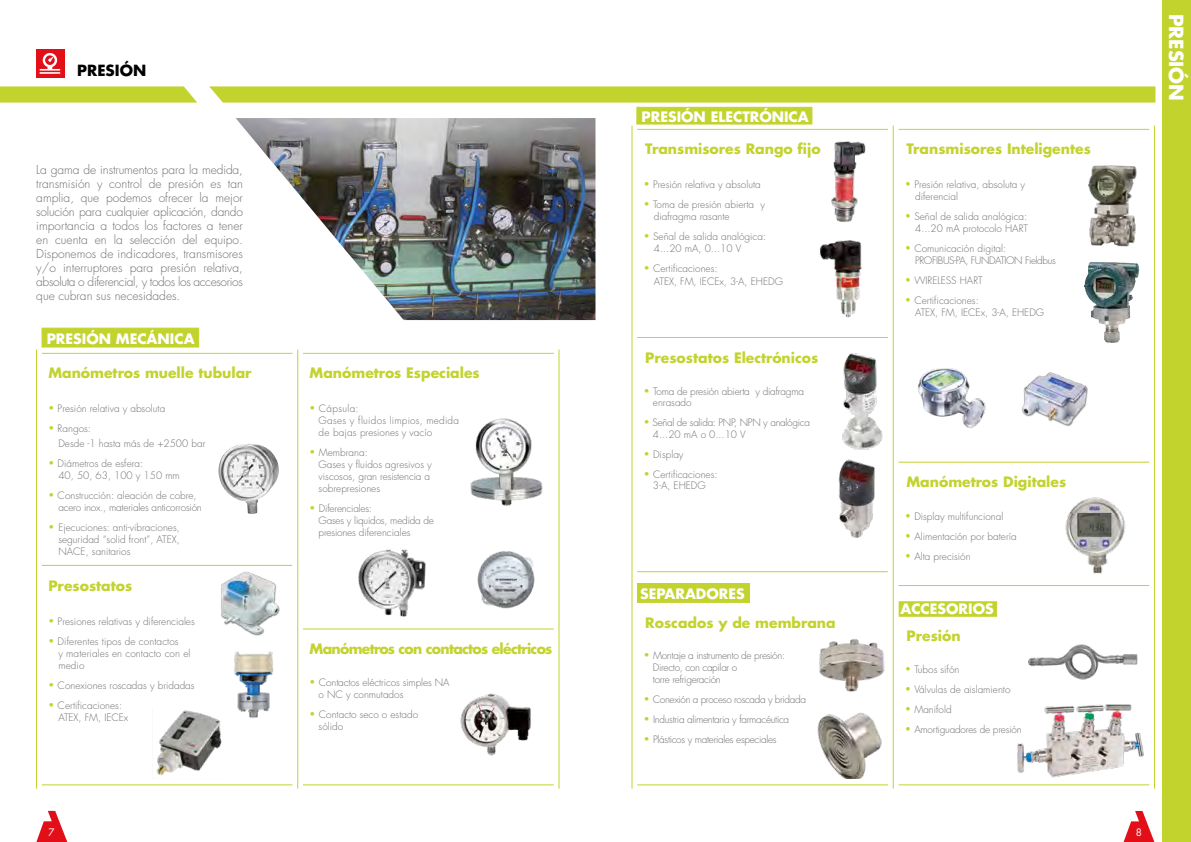
<style>
.page{position:relative;width:1191px;height:842px;background:#fff}
.page>*{position:absolute;margin:0;border:0;box-sizing:border-box;transform-origin:0 0}
.t1{font:700 19px "Futura Std";color:#fff}
.t2{font:700 15px "Futura Std";color:#000}
.t3{font:700 14px "Futura Std";color:#c3d32e}
.t4{font:700 14px "Futura Std";color:#fff}
.t5{font:700 14px "Futura Std";letter-spacing:-.05em;color:#c3d32e}
.t6{font:300 12px/14px "Futura Std";letter-spacing:-.03em;color:#706f6f;text-align:justify}
.t7{font:300 10px/20px "Futura Std";color:#706f6f}
.t8{font:300 10px/12px "Futura Std";letter-spacing:-.03em;color:#706f6f}
.t9{font:300 10px/12px "Futura Std";letter-spacing:-.02em;color:#706f6f}
.t10{font:300 10px/12px "Futura Std";letter-spacing:.02em;color:#706f6f}
.t11{font:300 10px/12px "Futura Std";letter-spacing:-.04em;color:#706f6f}
.t12{font:10px "Futura Std";color:#fff}
.s1{font-weight:800;font-size:14px;color:#c3d32e}
</style>
<div class="page">
<svg style="left:36px;top:811px;width:32px;height:31px"></svg>
<svg style="left:1123px;top:811px;width:32px;height:31px"></svg>
<svg style="left:0;top:86px;width:197px;height:17px;background:#c7d63f"></svg>
<svg style="left:209px;top:86px;width:947px;height:17px;background:#c6d53a"></svg>
<div style="left:42px;top:328px;width:157px;height:19px;background:#c3d32e"></div>
<div style="left:636px;top:107px;width:176px;height:18px;background:#c3d32e;border:1px solid #c3d32e"></div>
<hr style="left:631px;top:126px;width:1px;height:663px;background:#c3d32e">
<hr style="left:36px;top:350px;width:1px;height:439px;background:#c3d32e">
<hr style="left:892px;top:126px;width:1px;height:663px;background:#c3d32e">
<hr style="left:297px;top:350px;width:1px;height:439px;background:#c3d32e">
<hr style="left:1154px;top:126px;width:1px;height:663px;background:#c3d32e">
<hr style="left:558px;top:350px;width:1px;height:439px;background:#c3d32e">
<hr style="left:637px;top:129px;width:251px;height:1px;background:#c3d32e">
<hr style="left:898px;top:462px;width:251px;height:1px;background:#c3d32e">
<hr style="left:637px;top:337px;width:251px;height:1px;background:#c3d32e">
<hr style="left:42px;top:353px;width:250px;height:1px;background:#c3d32e">
<hr style="left:303px;top:353px;width:251px;height:1px;background:#c3d32e">
<hr style="left:637px;top:571px;width:250px;height:1px;background:#c3d32e">
<hr style="left:42px;top:565px;width:250px;height:1px;background:#c3d32e">
<hr style="left:898px;top:585px;width:251px;height:1px;background:#c3d32e">
<hr style="left:303px;top:628px;width:251px;height:1px;background:#c3d32e">
<hr style="left:637px;top:784px;width:251px;height:1px;background:#c3d32e">
<hr style="left:42px;top:784px;width:250px;height:1px;background:#c3d32e">
<hr style="left:898px;top:784px;width:251px;height:1px;background:#c3d32e">
<hr style="left:898px;top:129px;width:251px;height:1px;background:#c3d32e">
<hr style="left:303px;top:784px;width:251px;height:1px;background:#c3d32e">
<img style="left:236px;top:118px;width:359px;height:202px">
<div style="left:1162px;top:0;width:29px;height:842px;background:#c3d32e"></div>
<div style="left:637px;top:583px;width:113px;height:20px;background:#c3d32e;border:1px solid #c3d32e"></div>
<img style="left:218px;top:443px;width:61px;height:71px">
<img style="left:477px;top:551px;width:58px;height:58px">
<img style="left:470px;top:418px;width:73px;height:88px">
<img style="left:351px;top:549px;width:84px;height:81px">
<img style="left:460px;top:693px;width:71px;height:63px">
<img style="left:831px;top:141px;width:35px;height:81px">
<img style="left:819px;top:240px;width:43px;height:78px">
<img style="left:1088px;top:165px;width:49px;height:82px">
<img style="left:917px;top:368px;width:69px;height:61px">
<img style="left:1021px;top:372px;width:67px;height:55px">
<img style="left:1084px;top:262px;width:51px;height:81px">
<img style="left:838px;top:460px;width:37px;height:77px">
<img style="left:1065px;top:497px;width:61px;height:76px">
<img style="left:842px;top:354px;width:51px;height:95px">
<img style="left:819px;top:639px;width:66px;height:53px">
<img style="left:817px;top:712px;width:65px;height:66px">
<img style="left:1028px;top:644px;width:109px;height:36px">
<img style="left:1017px;top:704px;width:127px;height:74px">
<div style="left:898px;top:601px;width:99px;height:16px;background:#c3d32e;border:1px solid #c3d32e"></div>
<img style="left:234px;top:651px;width:40px;height:67px">
<img style="left:221px;top:571px;width:59px;height:65px">
<img style="left:156px;top:710px;width:66px;height:66px">
<div style="left:36px;top:49px;width:28px;height:29px;background:#e30f18"></div>
<svg style="left:40px;top:53px;width:21px;height:21px"></svg>
<h2 class="t2" style="left:77px;top:60px;width:70px">PRESIÓN</h2>
<p class="t6" style="left:36px;top:163px;width:208px">La gama de instrumentos para la medida, transmisión y control de presión es tan amplia, que podemos ofrecer la mejor solución para cualquier aplicación, dando importancia a todos los factores a tener en cuenta en la selección del equipo.<br>Disponemos de indicadores, transmisores y/o interruptores para presión relativa, absoluta o diferencial, y todos los accesorios que cubran sus necesidades.</p>
<h3 class="t4" style="left:47px;top:329px;width:149px">PRESIÓN MECÁNICA</h3>
<h3 class="t3" style="left:48px;top:364px;width:205px">Manómetros muelle tubular</h3>
<p class="t7" style="left:48px;top:398px;width:118px"><span class="s1">·</span> Presión relativa y absoluta <span class="s1">·</span> Rangos:</p>
<p class="t7" style="left:48px;top:433px;width:158px;text-indent:10px">Desde -1 hasta más de +2500 bar <span class="s1">·</span> Diámetros de esfera:</p>
<p class="t7" style="left:48px;top:465px;width:150px;text-indent:10px">40, 50, 63, 100 y 150 mm<br><span class="s1">·</span> Construcción: aleación de cobre,</p>
<p class="t9" style="left:48px;top:497px;width:155px;line-height:20px;text-indent:10px">acero inox., materiales anticorrosión <span class="s1">·</span> Ejecuciones: anti-vibraciones,</p>
<p class="t7" style="left:58px;top:533px;width:123px;line-height:12px">seguridad “solid front”, ATEX,<br>NACE, sanitarios</p>
<h3 class="t3" style="left:48px;top:576px;width:85px">Presostatos</h3>
<p class="t7" style="left:48px;top:611px;width:148px"><span class="s1">·</span> Presiones relativas y diferenciales <span class="s1">·</span> Diferentes tipos de contactos</p>
<p class="t7" style="left:58px;top:647px;width:134px;line-height:12px">y materiales en contacto con el medio</p>
<p class="t7" style="left:48px;top:675px;width:148px"><span class="s1">·</span> Conexiones roscadas y bridadas <span class="s1">·</span> Certificaciones:</p>
<p class="t7" style="left:58px;top:707px;width:71px">ATEX, FM, IECEx</p>
<h3 class="t3" style="left:310px;top:364px;width:172px">Manómetros Especiales</h3>
<p class="t10" style="left:319px;top:402px;width:142px;text-indent:-9px"><span class="s1">·</span> Cápsula:<br>Gases y fluidos limpios, medida de bajas presiones y vacío</p>
<p class="t7" style="left:319px;top:446px;width:115px;line-height:12px;text-indent:-9px"><span class="s1">·</span> Membrana:<br>Gases y fluidos agresivos y viscosos, gran resistencia a sobrepresiones</p>
<p class="t9" style="left:319px;top:502px;width:117px;text-indent:-9px"><span class="s1">·</span> Diferenciales:<br>Gases y liquidos, medida de presiones diferenciales</p>
<h3 class="t5" style="left:310px;top:639px;width:244px">Manómetros con contactos eléctricos</h3>
<p class="t7" style="left:319px;top:676px;width:132px;line-height:12px;text-indent:-9px"><span class="s1">·</span> Contactos eléctricos simples NA o NC y conmutados</p>
<p class="t7" style="left:319px;top:708px;width:101px;line-height:12px;text-indent:-9px"><span class="s1">·</span> Contacto seco o estado sólido</p>
<h3 class="t4" style="left:641px;top:108px;width:169px">PRESIÓN ELECTRÓNICA</h3>
<h3 class="t3" style="left:645px;top:140px;width:177px">Transmisores Rango fijo</h3>
<p class="t7" style="left:644px;top:175px;width:123px"><span class="s1">·</span> Presión relativa y absoluta <span class="s1">·</span> Toma de presión abierta y</p>
<p class="t7" style="left:644px;top:207px;width:124px;text-indent:10px">diafragma rasante<br><span class="s1">·</span> Señal de salida analógica:</p>
<p class="t7" style="left:644px;top:239px;width:99px;text-indent:10px">4...20 mA, 0...10 V <span class="s1">·</span> Certificaciones:</p>
<p class="t7" style="left:654px;top:272px;width:130px">ATEX, FM, IECEx, 3-A, EHEDG</p>
<h3 class="t3" style="left:645px;top:348px;width:174px">Presostatos Electrónicos</h3>
<p class="t9" style="left:653px;top:386px;width:153px;line-height:11px;text-indent:-9px"><span class="s1">·</span> Toma de presión abierta y diafragma enrasado</p>
<p class="t8" style="left:653px;top:417px;width:158px;text-indent:-9px"><span class="s1">·</span> Señal de salida: PNP, NPN y analógica<br>4...20 mA o 0...10 V</p>
<p class="t7" style="left:644px;top:445px;width:75px"><span class="s1">·</span> Display<br><span class="s1">·</span> Certificaciones:</p>
<p class="t7" style="left:653px;top:476px;width:54px">3-A, EHEDG</p>
<h3 class="t4" style="left:640px;top:584px;width:106px">SEPARADORES</h3>
<h3 class="t3" style="left:645px;top:613px;width:192px">Roscados y de membrana</h3>
<p class="t8" style="left:653px;top:650px;width:134px;text-indent:-9px"><span class="s1">·</span> Montaje a instrumento de presión:<br>Directo, con capilar o<br>torre refrigeración</p>
<p class="t8" style="left:644px;top:690px;width:164px;line-height:20px"><span class="s1">·</span> Conexión a proceso roscada y bridada <span class="s1">·</span> Industria alimentaria y farmacéutica<br><span class="s1">·</span> Plásticos y materiales especiales</p>
<h3 class="t3" style="left:906px;top:140px;width:186px">Transmisores Inteligentes</h3>
<p class="t7" style="left:915px;top:179px;width:111px;line-height:12px;text-indent:-10px"><span class="s1">·</span> Presión relativa, absoluta y diferencial</p>
<p class="t7" style="left:905px;top:211px;width:124px;line-height:12px;text-align:right"><span class="s1">·</span> Señal de salida analógica:<br>4...20 mA protocolo HART</p>
<p class="t11" style="left:915px;top:243px;width:142px;text-indent:-10px"><span class="s1">·</span> Comunicación digital:<br>PROFIBUS-PA, FUNDATION Fieldbus</p>
<p class="t7" style="left:905px;top:271px;width:79px"><span class="s1">·</span> WIRELESS HART <span class="s1">·</span> Certificaciones:</p>
<p class="t7" style="left:915px;top:303px;width:130px">ATEX, FM, IECEx, 3-A, EHEDG</p>
<h3 class="t3" style="left:906px;top:473px;width:161px">Manómetros Digitales</h3>
<p class="t7" style="left:905px;top:507px;width:113px"><span class="s1">·</span> Display multifuncional<br><span class="s1">·</span> Alimentación por batería <span class="s1">·</span> Alta precisión</p>
<h3 class="t4" style="left:900px;top:599px;width:95px">ACCESORIOS</h3>
<h3 class="t3" style="left:906px;top:627px;width:56px">Presión</h3>
<p class="t7" style="left:905px;top:660px;width:118px"><span class="s1">·</span> Tubos sifón<br><span class="s1">·</span> Válvulas de aislamiento<br><span class="s1">·</span> Manifold<br><span class="s1">·</span> Amortiguadores de presión</p>
<h1 class="t1" style="left:1188px;top:14px;width:89px;rotate:90deg">PRESIÓN</h1>
<p class="t12" style="left:49px;top:826px;width:8px">7</p>
<p class="t12" style="left:1135px;top:826px;width:8px">8</p>
</div>
